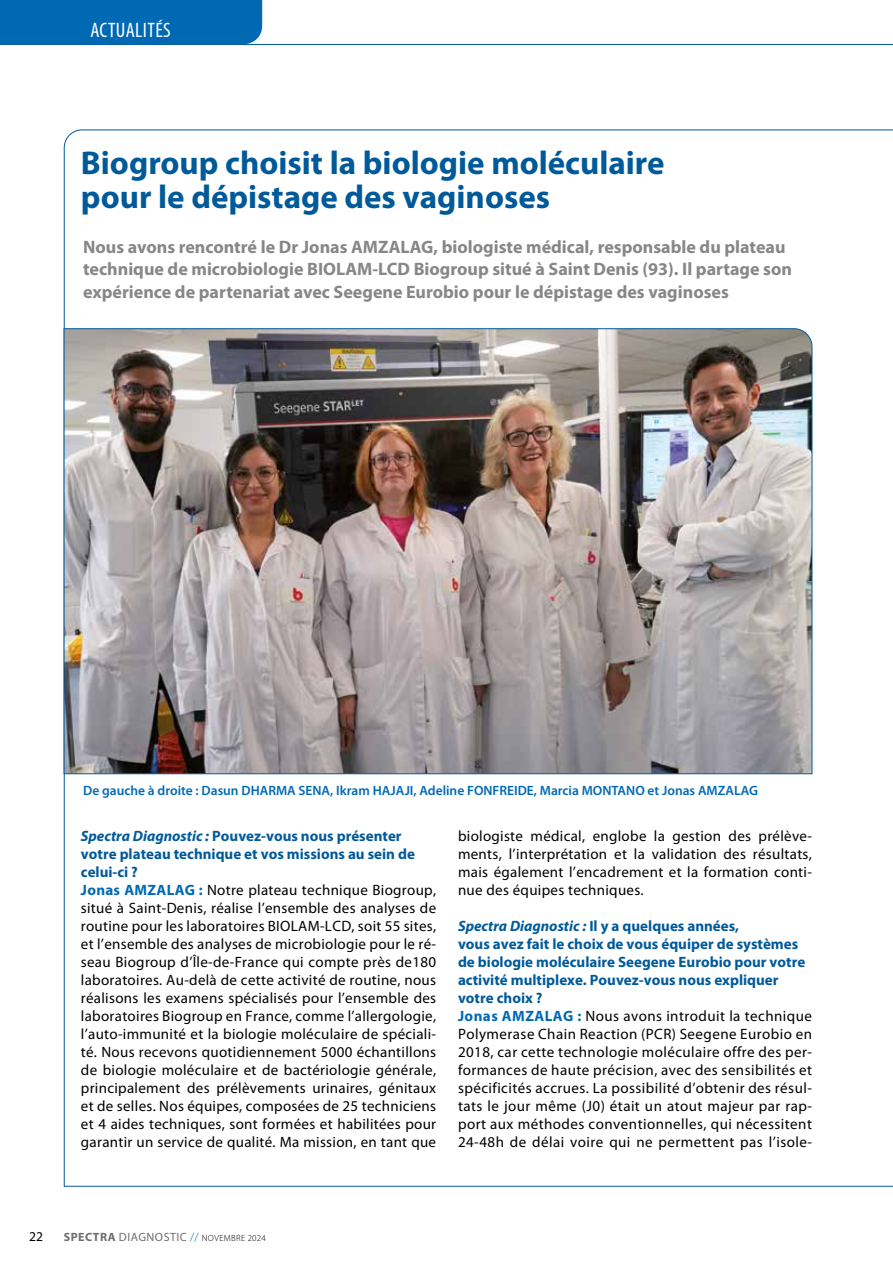
<style>
.page{position:relative;width:893px;height:1263px;background:#fff}
.page>*{position:absolute;margin:0;border:0;box-sizing:border-box;transform-origin:0 0}
.t1{font:700 33px/34.5px "Myriad Pro";color:#005a9a}
.t2{font:condensed 21px "Myriad Pro";letter-spacing:.02em;color:#fff}
.t3{font:700 18px/22.5px "Myriad Pro";color:#878787}
.t4{font:15px/18px "Myriad Pro";letter-spacing:.02em;color:#000}
.t5{font:600 13.5px "Myriad Pro";color:#0069b4}
.t6{font:13.5px "Myriad Pro";color:#000}
.t7{font:300 9px "Myriad Pro";letter-spacing:.04em;color:#000}
.s1{font-weight:700;font-style:italic;color:#005a9a}
.s2{font-weight:700;color:#005a9a}
.s3{font-weight:700;color:#0069b4}
.s4{font-weight:700;font-size:12px;color:#706f6f}
.s5{font-weight:400;font-size:12px;color:#706f6f}
.s6{font-size:12px;color:#0069b4}
</style>
<div class="page">
<hr style="left:0;top:44px;width:893px;height:1px;background:#005a9a">
<div style="left:0;top:0;width:262px;height:44px;background:#0069b4"></div>
<img style="left:64px;top:328px;width:748px;height:446px">
<h2 class="t2" style="left:91px;top:18px;width:82px">ACTUALITÉS</h2>
<h1 class="t1" style="left:81px;top:144px;width:585px">Biogroup choisit la biologie moléculaire pour le dépistage des vaginoses</h1>
<p class="t3" style="left:83px;top:235px;width:710px">Nous avons rencontré le Dr Jonas AMZALAG, biologiste médical, responsable du plateau technique de microbiologie BIOLAM-LCD Biogroup situé à Saint Denis (93). Il partage son expérience de partenariat avec Seegene Eurobio pour le dépistage des vaginoses</p>
<p class="t5" style="left:83px;top:781px;width:676px">De gauche à droite : Dasun DHARMA SENA, Ikram HAJAJI, Adeline FONFREIDE, Marcia MONTANO et Jonas AMZALAG</p>
<p class="t4" style="left:81px;top:827px;width:357px"><span class="s1">Spectra Diagnostic :</span> <span class="s2">Pouvez-vous nous présenter votre plateau technique et vos missions au sein de celui-ci ?<br></span><span class="s3">Jonas AMZALAG :</span> Notre plateau technique Biogroup, situé à Saint-Denis, réalise l’ensemble des analyses de routine pour les laboratoires BIOLAM-LCD, soit 55 sites, et l’ensemble des analyses de microbiologie pour le ré&shy;seau Biogroup d’Île-de-France qui compte près de180 laboratoires. Au-delà de cette activité de routine, nous réalisons les examens spécialisés pour l’ensemble des laboratoires Biogroup en France, comme l’allergologie, l’auto-immunité et la biologie moléculaire de spéciali&shy;té. Nous recevons quotidiennement 5000 échantillons de biologie moléculaire et de bactériologie générale, principalement des prélèvements urinaires, génitaux et de selles. Nos équipes, composées de 25 techniciens et 4 aides techniques, sont formées et habilitées pour garantir un service de qualité. Ma mission, en tant que</p>
<p class="t4" style="left:458px;top:827px;width:355px;text-align:justify">biologiste médical, englobe la gestion des prélève&shy;ments, l’interprétation et la validation des résultats, mais également l’encadrement et la formation conti&shy;nue des équipes techniques.</p>
<p class="t4" style="left:458px;top:917px;width:355px"><span class="s1">Spectra Diagnostic :</span> <span class="s2">Il y a quelques années,<br>vous avez fait le choix de vous équiper de systèmes de biologie moléculaire Seegene Eurobio pour votre activité multiplexe. Pouvez-vous nous expliquer votre choix ?<br></span><span class="s3">Jonas AMZALAG :</span> Nous avons introduit la technique Polymerase Chain Reaction (PCR) Seegene Eurobio en 2018, car cette technologie moléculaire offre des per&shy;formances de haute précision, avec des sensibilités et spécificités accrues. La possibilité d’obtenir des résul&shy;tats le jour même (J0) était un atout majeur par rap&shy;port aux méthodes conventionnelles, qui nécessitent 24-48h de délai voire qui ne permettent pas l’isole-</p>
<p class="t6" style="left:29px;top:1228px;width:16px">22</p>
<p class="t7" style="left:64px;top:1232px;width:203px"><span class="s4">SPECTRA</span> <span class="s5">DIAGNOSTIC</span> <span class="s6">//</span> NOVEMBRE 2024</p>
</div>
